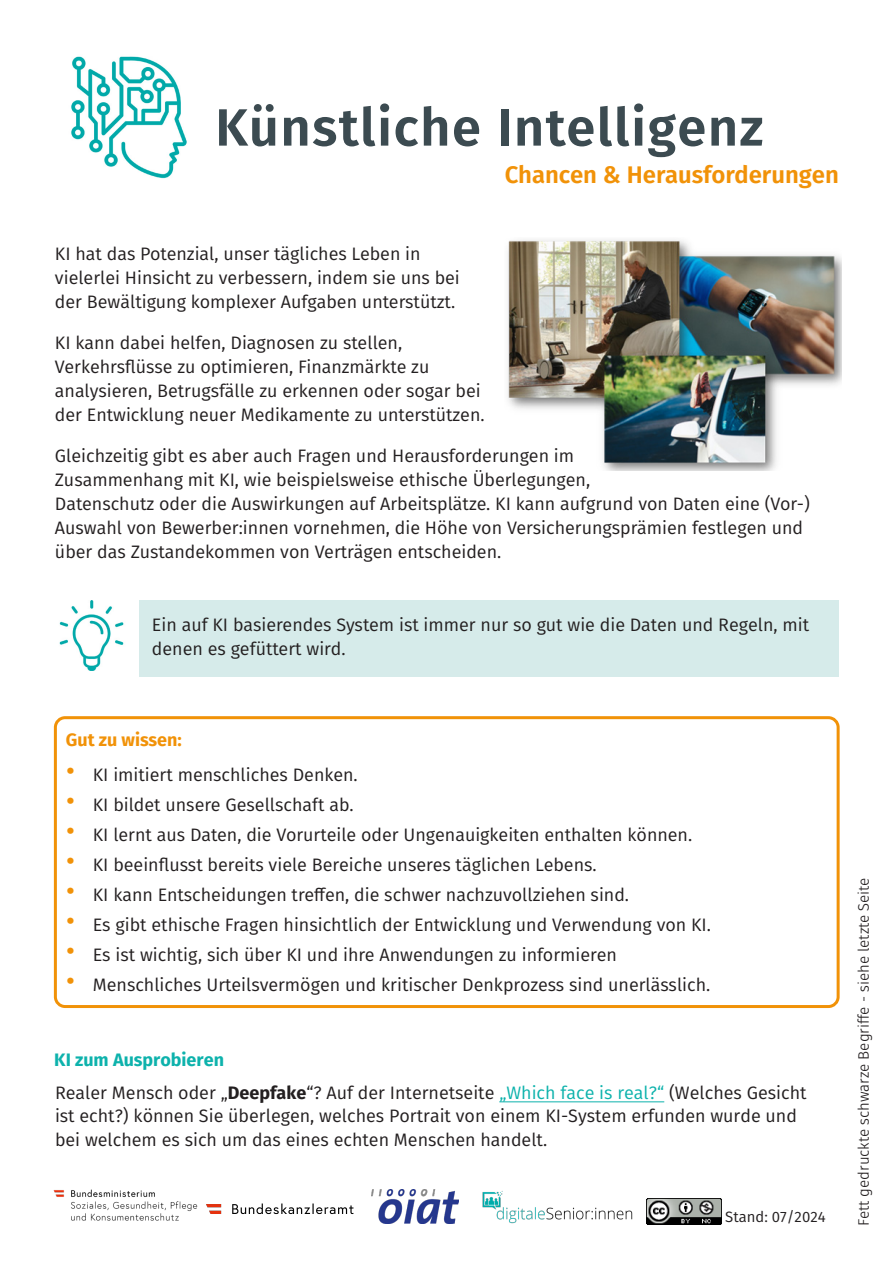
<style>
.page{position:relative;width:893px;height:1263px;background:#fff}
.page>*{position:absolute;margin:0;border:0;box-sizing:border-box;transform-origin:0 0}
.t1{font:600 52.5px "Fira Sans";letter-spacing:.03em;color:#3c4b51}
.t2{font:600 24px "Fira Sans";color:#f19208}
.t3{font:18px/24px "Fira Sans";color:#231f20}
.t4{font:700 18px "Fira Sans";color:#f19208}
.t5{font:15px "Fuse";color:#231f20}
.t6{font:15px "Fira Sans";color:#231f20}
.s1{font-size:30px;color:#f19208}
.s2{font-weight:700;color:#0db2ac}
.s3{font-weight:700}
.s4{color:#0db2ac}
</style>
<div class="page">
<img style="left:71px;top:56px;width:116px;height:123px">
<div style="left:139px;top:600px;width:700px;height:76px;background:#d6ebea"></div>
<img style="left:59px;top:600px;width:65px;height:70px">
<div style="left:54px;top:716px;width:786px;height:292px;border:3px solid #f19208;border-radius:10px"></div>
<img style="left:508px;top:240px;width:333px;height:231px">
<hr style="left:499px;top:1101px;width:165px;height:1px;background:#0db2ac">
<img style="left:482px;top:1191px;width:151px;height:33px">
<img style="left:53px;top:1189px;width:143px;height:32px">
<img style="left:372px;top:1190px;width:87px;height:34px">
<img style="left:646px;top:1199px;width:75px;height:25px">
<img style="left:196px;top:1203px;width:158px;height:12px">
<p class="t1" style="left:215px;top:84px;width:549px">Künstliche Intelligenz</p>
<p class="t2" style="left:505px;top:155px;width:336px">Chancen &amp; Herausforderungen</p>
<p class="t3" style="left:55px;top:241px;width:367px">KI hat das Potenzial, unser tägliches Leben in</p>
<p class="t3" style="left:55px;top:265px;width:406px">vielerlei Hinsicht zu verbessern, indem sie uns bei</p>
<p class="t3" style="left:55px;top:289px;width:402px">der Bewältigung komplexer Aufgaben unterstützt.</p>
<p class="t3" style="left:55px;top:330px;width:349px">KI kann dabei helfen, Diagnosen zu stellen,</p>
<p class="t3" style="left:55px;top:354px;width:376px">Verkehrsflüsse zu optimieren, Finanzmärkte zu</p>
<p class="t3" style="left:55px;top:378px;width:427px">analysieren, Betrugsfälle zu erkennen oder sogar bei</p>
<p class="t3" style="left:55px;top:402px;width:431px">der Entwicklung neuer Medikamente zu unterstützen.</p>
<p class="t3" style="left:55px;top:443px;width:521px">Gleichzeitig gibt es aber auch Fragen und Herausforderungen im</p>
<p class="t3" style="left:55px;top:467px;width:537px">Zusammenhang mit KI, wie beispielsweise ethische Überlegungen,</p>
<p class="t3" style="left:55px;top:491px;width:756px">Datenschutz oder die Auswirkungen auf Arbeitsplätze. KI kann aufgrund von Daten eine (Vor-)<br>Auswahl von Bewerber:innen vornehmen, die Höhe von Versicherungsprämien festlegen und über das Zustandekommen von Verträgen entscheiden.</p>
<p class="t3" style="left:152px;top:612px;width:659px">Ein auf KI basierendes System ist immer nur so gut wie die Daten und Regeln, mit denen es gefüttert wird.</p>
<p class="t4" style="left:66px;top:724px;width:117px">Gut zu wissen:</p>
<p class="t3" style="left:66px;top:762px;width:293px"><span class="s1">•</span> KI imitiert menschliches Denken.</p>
<p class="t3" style="left:66px;top:792px;width:289px"><span class="s1">•</span> KI bildet unsere Gesellschaft ab.</p>
<p class="t3" style="left:66px;top:822px;width:628px"><span class="s1">•</span> KI lernt aus Daten, die Vorurteile oder Ungenauigkeiten enthalten können.</p>
<p class="t3" style="left:66px;top:852px;width:532px"><span class="s1">•</span> KI beeinflusst bereits viele Bereiche unseres täglichen Lebens.</p>
<p class="t3" style="left:66px;top:882px;width:565px"><span class="s1">•</span> KI kann Entscheidungen treffen, die schwer nachzuvollziehen sind.</p>
<p class="t3" style="left:66px;top:912px;width:647px"><span class="s1">•</span> Es gibt ethische Fragen hinsichtlich der Entwicklung und Verwendung von KI.</p>
<p class="t3" style="left:66px;top:942px;width:552px"><span class="s1">•</span> Es ist wichtig, sich über KI und ihre Anwendungen zu informieren</p>
<p class="t3" style="left:66px;top:972px;width:646px"><span class="s1">•</span> Menschliches Urteilsvermögen und kritischer Denkprozess sind unerlässlich.</p>
<p class="t3" style="left:54px;top:1043px;width:754px;line-height:32.4px"><span class="s2">KI zum Ausprobieren<br></span>Realer Mensch oder „<span class="s3">Deepfake</span>“? Auf der Internetseite <span class="s4">„Which face is real?“</span> (Welches Gesicht</p>
<p class="t3" style="left:55px;top:1103px;width:743px">ist echt?) können Sie überlegen, welches Portrait von einem KI-System erfunden wurde und bei welchem es sich um das eines echten Menschen handelt.</p>
<p class="t6" style="left:725px;top:1205px;width:102px">Stand: 07/2024</p>
<p class="t5" style="left:855px;top:1226px;width:350px;rotate:-90deg">Fett gedruckte schwarze Begriffe - siehe letzte Seite</p>
</div>
